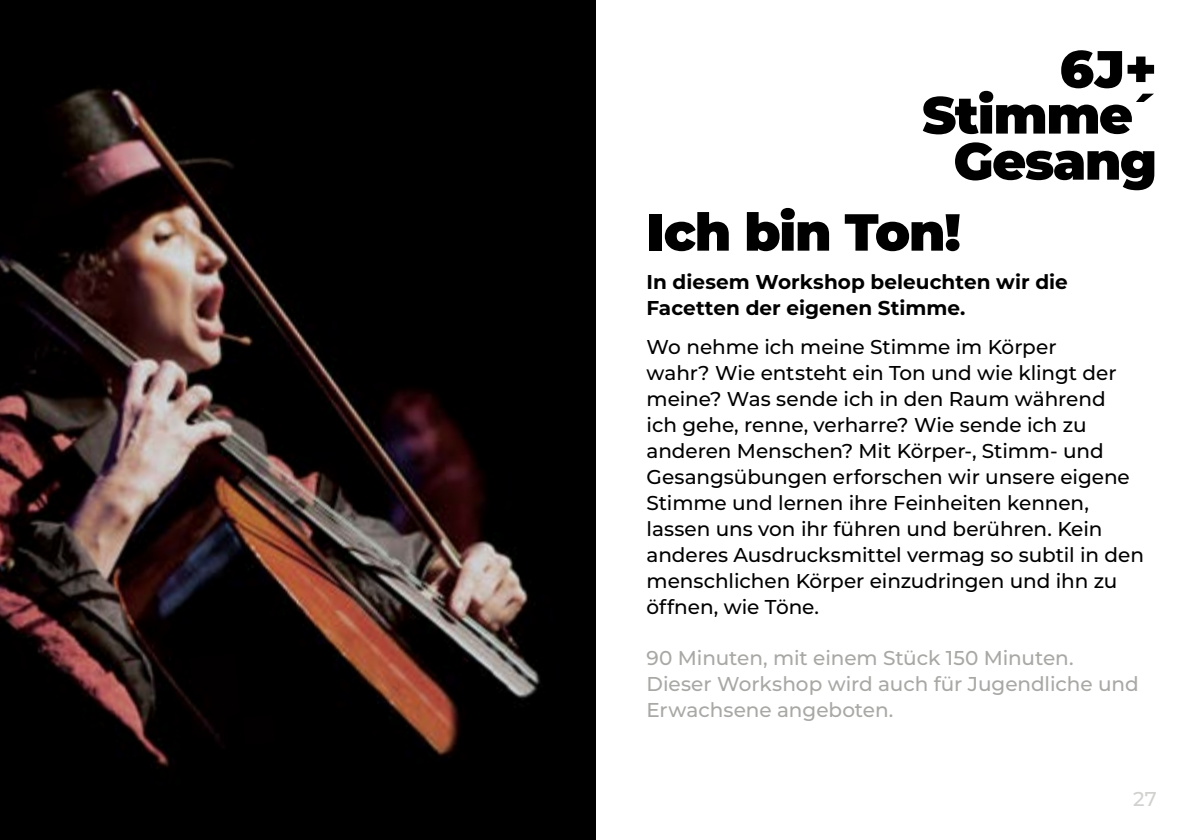
<style>
.page{position:relative;width:1191px;height:840px;background:#fff}
.page>*{position:absolute;margin:0;border:0;box-sizing:border-box;transform-origin:0 0}
.t1{font:900 52px/46px "Montserrat";letter-spacing:-.025em;color:#000;text-align:right}
.t2{font:500 20px/26px "Montserrat";letter-spacing:-.005em;color:#000}
.t3{font:500 20px/26px "Montserrat";letter-spacing:-.005em;color:#a8a8a5}
.t4{font:700 20px/26px "Montserrat";color:#000}
.t5{font:500 20px "Montserrat";color:#d1d1cf}
</style>
<div class="page">
<img style="left:0;top:0;width:595px;height:839px">
<h1 class="t1" style="left:922px;top:45px;width:236px">6J+<br>Stimme´<br>Gesang</h1>
<h1 class="t1" style="left:646px;top:208px;width:316px">Ich bin Ton!</h1>
<p class="t4" style="left:646px;top:268px;width:423px">In diesem Workshop beleuchten wir die<br>Facetten der eigenen Stimme.</p>
<p class="t2" style="left:646px;top:333px;width:499px">Wo nehme ich meine Stimme im Körper<br>wahr? Wie entsteht ein Ton und wie klingt der meine? Was sende ich in den Raum während<br>ich gehe, renne, verharre? Wie sende ich zu anderen Menschen? Mit Körper-, Stimm- und Gesangsübungen erforschen wir unsere eigene Stimme und lernen ihre Feinheiten kennen, lassen uns von ihr führen und berühren. Kein anderes Ausdrucksmittel vermag so subtil in den menschlichen Körper einzudringen und ihn zu öffnen, wie Töne.</p>
<p class="t3" style="left:646px;top:644px;width:494px">90 Minuten, mit einem Stück 150 Minuten.<br>Dieser Workshop wird auch für Jugendliche und<br>Erwachsene angeboten.</p>
<p class="t5" style="left:1133px;top:785px;width:25px">27</p>
</div>
